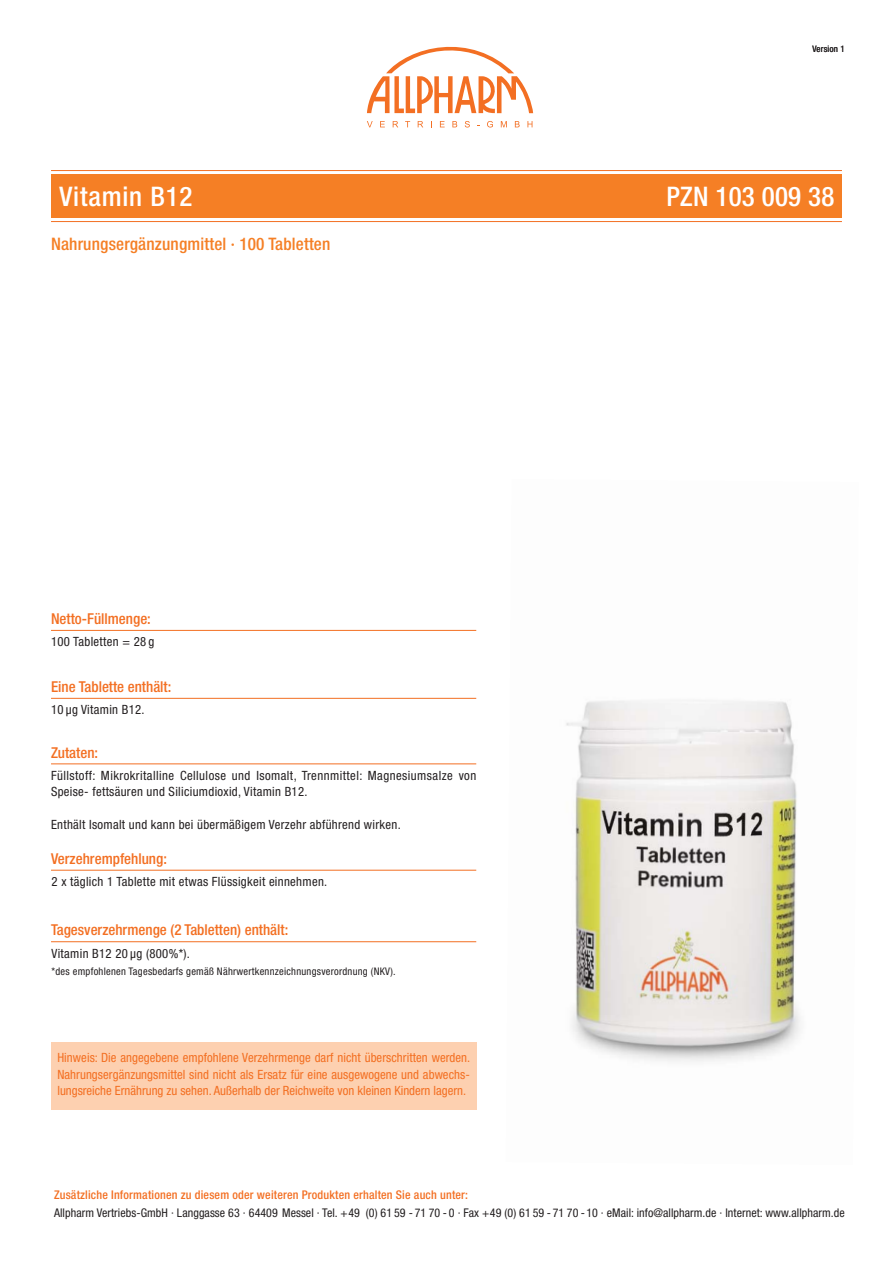
<style>
.page{position:relative;width:893px;height:1263px;background:#fff}
.page>*{position:absolute;margin:0;border:0;box-sizing:border-box;transform-origin:0 0}
.t1{font:500 condensed 27px "Helvetica Neue";letter-spacing:.01em;color:#fff}
.t2{font:500 condensed 27px "Helvetica Neue";letter-spacing:.03em;color:#fff}
.t3{font:500 condensed 17.25px "Helvetica Neue";letter-spacing:.01em;color:#f57f25}
.t4{font:500 condensed 15px "Helvetica Neue";color:#f36f22}
.t5{font:condensed 12.75px/16.5px "Helvetica Neue";letter-spacing:.025em;color:#231f20}
.t6{font:condensed 12.75px/16.5px "Helvetica Neue";color:#f36f22;text-align:justify}
.t7{font:condensed 12px "Helvetica Neue";letter-spacing:.005em;color:#231f20}
.t8{font:500 condensed 12px "Helvetica Neue";letter-spacing:.015em;color:#f36f22}
.t9{font:condensed 10.5px "Helvetica Neue";letter-spacing:.025em;color:#231f20}
.t10{font:condensed 9px "Helvetica Neue";letter-spacing:.025em;color:#231f20}
</style>
<div class="page">
<div style="left:51px;top:174px;width:791px;height:44px;background:#f57f25"></div>
<svg style="left:367px;top:47px;width:166px;height:66px"></svg>
<svg style="left:367px;top:121px;width:6px;height:6px"></svg>
<svg style="left:380px;top:121px;width:5px;height:6px"></svg>
<svg style="left:393px;top:121px;width:5px;height:6px"></svg>
<svg style="left:418px;top:121px;width:5px;height:6px"></svg>
<svg style="left:440px;top:121px;width:5px;height:6px"></svg>
<svg style="left:452px;top:121px;width:5px;height:6px"></svg>
<svg style="left:465px;top:121px;width:5px;height:6px"></svg>
<svg style="left:487px;top:121px;width:6px;height:6px"></svg>
<svg style="left:501px;top:121px;width:6px;height:6px"></svg>
<svg style="left:515px;top:121px;width:5px;height:6px"></svg>
<svg style="left:527px;top:121px;width:5px;height:6px"></svg>
<hr style="left:51px;top:170px;width:791px;height:1px;background:#f36f22">
<hr style="left:51px;top:221px;width:791px;height:1px;background:#f36f22">
<hr style="left:51px;top:698px;width:425px;height:1px;background:#f36f22">
<hr style="left:51px;top:763px;width:425px;height:1px;background:#f36f22">
<hr style="left:51px;top:870px;width:425px;height:1px;background:#f36f22">
<div style="left:51px;top:1042px;width:425px;height:68px;background:#fdd0b0"></div>
<img style="left:566px;top:700px;width:235px;height:362px">
<hr style="left:51px;top:941px;width:425px;height:1px;background:#f36f22">
<hr style="left:51px;top:630px;width:425px;height:1px;background:#f36f22">
<p class="t10" style="left:812px;top:46px;width:34px">Version 1</p>
<h1 class="t2" style="left:60px;top:186px;width:134px">Vitamin B12</h1>
<h1 class="t1" style="left:666px;top:186px;width:169px">PZN 103 009 38</h1>
<h2 class="t3" style="left:51px;top:238px;width:281px">Nahrungsergänzungmittel · 100 Tabletten</h2>
<p class="t4" style="left:51px;top:613px;width:101px">Netto-Füllmenge:</p>
<p class="t5" style="left:51px;top:635px;width:105px">100 Tabletten = 28 g</p>
<p class="t4" style="left:51px;top:681px;width:122px">Eine Tablette enthält:</p>
<p class="t5" style="left:51px;top:703px;width:95px">10 µg Vitamin B12.</p>
<p class="t4" style="left:51px;top:747px;width:49px">Zutaten:</p>
<p class="t5" style="left:51px;top:768px;width:427px">Füllstoff: Mikrokritalline Cellulose und Isomalt, Trennmittel: Magnesiumsalze von<br>Speise- fettsäuren und Siliciumdioxid, Vitamin B12.</p>
<p class="t5" style="left:51px;top:818px;width:351px">Enthält Isomalt und kann bei übermäßigem Verzehr abführend wirken.</p>
<p class="t4" style="left:51px;top:853px;width:117px">Verzehrempfehlung:</p>
<p class="t5" style="left:52px;top:874px;width:277px">2 x täglich 1 Tablette mit etwas Flüssigkeit einnehmen.</p>
<p class="t4" style="left:51px;top:925px;width:239px">Tagesverzehrmenge (2 Tabletten) enthält:</p>
<p class="t5" style="left:52px;top:946px;width:140px">Vitamin B12 20 µg (800%*).</p>
<p class="t9" style="left:52px;top:967px;width:346px">*des empfohlenen Tagesbedarfs gemäß Nährwertkennzeichnungsverordnung (NKV).</p>
<p class="t6" style="left:57px;top:1050px;width:414px">Hinweis: Die angegebene empfohlene Verzehrmenge darf nicht überschritten werden.<br>Nahrungsergänzungsmittel sind nicht als Ersatz für eine ausgewogene und abwechs&shy;lungsreiche Ernährung zu sehen. Außerhalb der Reichweite von kleinen Kindern lagern.</p>
<p class="t8" style="left:54px;top:1191px;width:416px">Zusätzliche Informationen zu diesem oder weiteren Produkten erhalten Sie auch unter:</p>
<p class="t7" style="left:54px;top:1208px;width:792px">Allpharm Vertriebs-GmbH · Langgasse 63 · 64409 Messel · Tel. +49 (0) 61 59 - 71 70 - 0 · Fax +49 (0) 61 59 - 71 70 -10 · eMail: info@allpharm.de · Internet: www.allpharm.de</p>
</div>
